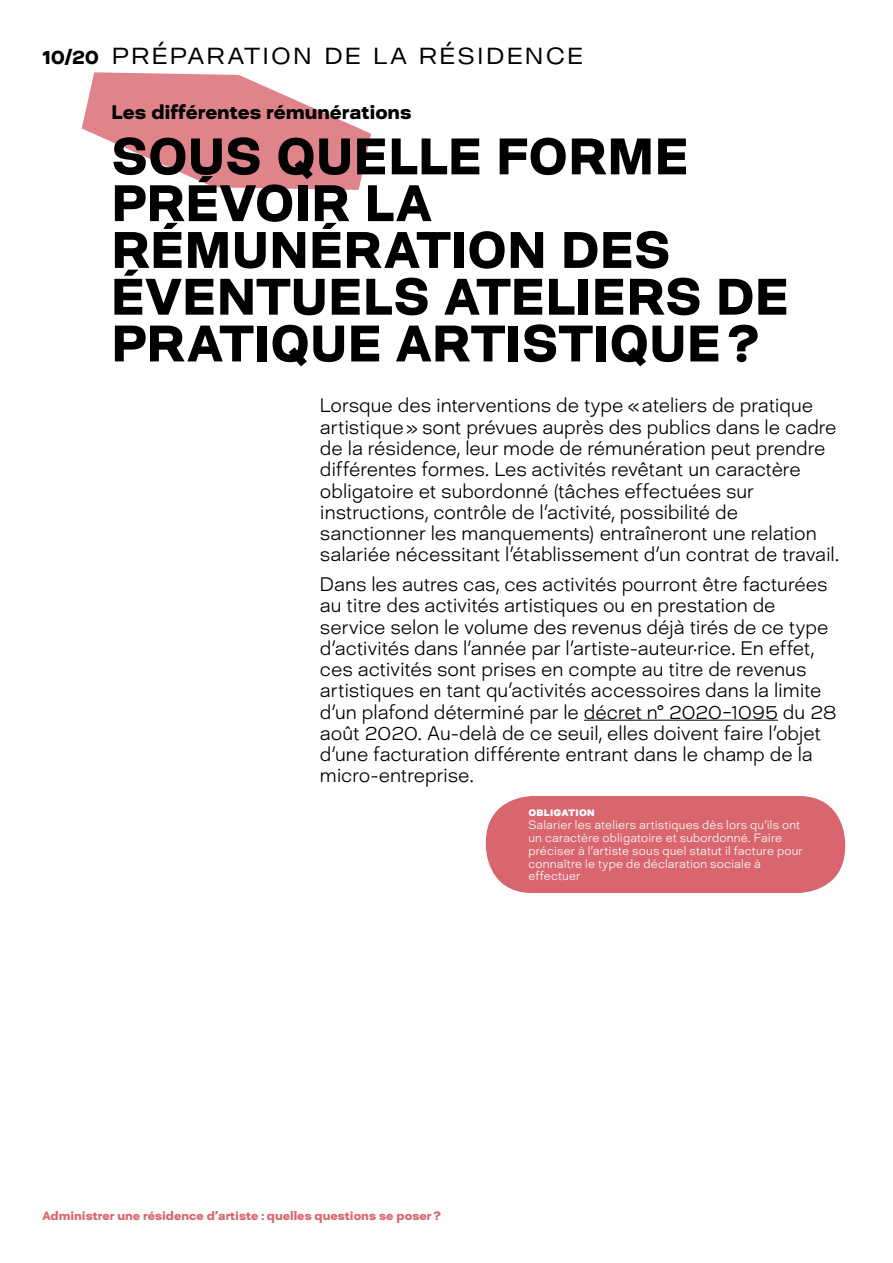
<style>
.page{position:relative;width:893px;height:1263px;background:#fff}
.page>*{position:absolute;margin:0;border:0;box-sizing:border-box;transform-origin:0 0}
.t1{font:800 51px/46.8px "David";letter-spacing:.025em;color:#000}
.t2{font:200 31.5px "David";letter-spacing:.06em;color:#000}
.t3{font:200 19.5px/21.3px "David";color:#000}
.t4{font:800 19.5px "David";color:#000}
.t5{font:200 12px/12.8px "David";letter-spacing:.02em;color:#fff}
.t6{font:800 12px "David";color:#d9666f}
.t7{font:800 12px "David";letter-spacing:.025em;color:#fff}
.s1{font-weight:800;font-size:19.5px}
</style>
<div class="page">
<svg style="left:82px;top:72px;width:289px;height:118px"></svg>
<hr style="left:584px;top:720px;width:194px;height:1px;background:#000">
<div style="left:486px;top:796px;width:359px;height:97px;background:#d9666f;border-radius:46px"></div>
<h2 class="t2" style="left:43px;top:30px;width:542px"><span class="s1">10/20</span> préparation de la résidence</h2>
<p class="t4" style="left:112px;top:98px;width:302px">Les différentes rémunérations</p>
<h1 class="t1" style="left:112px;top:130px;width:678px">SOUS QUELLE FORME<br>PRÉVOIR LA<br>RÉMUNÉRATION DES<br>ÉVENTUELS ATELIERS DE<br>PRATIQUE ARTISTIQUE ?</h1>
<p class="t3" style="left:320px;top:394px;width:521px">Lorsque des interventions de type «ateliers de pratique artistique» sont prévues auprès des publics dans le cadre de la résidence, leur mode de rémunération peut prendre différentes formes. Les activités revêtant un caractère obligatoire et subordonné (tâches effectuées sur instructions, contrôle de l’activité, possibilité de sanctionner les manquements) entraîneront une relation salariée nécessitant l’établissement d’un contrat de travail.</p>
<p class="t3" style="left:320px;top:572px;width:518px">Dans les autres cas, ces activités pourront être facturées au titre des activités artistiques ou en prestation de service selon le volume des revenus déjà tirés de ce type d’activités dans l’année par l’artiste-auteur·rice. En effet, ces activités sont prises en compte au titre de revenus artistiques en tant qu’activités accessoires dans la limite d’un plafond déterminé par le décret n° 2020-1095 du 28 août 2020. Au-delà de ce seuil, elles doivent faire l’objet d’une facturation différente entrant dans le champ de la micro-entreprise.</p>
<p class="t7" style="left:528px;top:803px;width:68px">obligation</p>
<p class="t5" style="left:528px;top:818px;width:276px">Salarier les ateliers artistiques dès lors qu’ils ont un caractère obligatoire et subordonné. Faire préciser à l’artiste sous quel statut il facture pour connaître le type de déclaration sociale à effectuer</p>
<p class="t6" style="left:43px;top:1207px;width:400px">Administrer une résidence d’artiste : quelles questions se poser ?</p>
</div>
